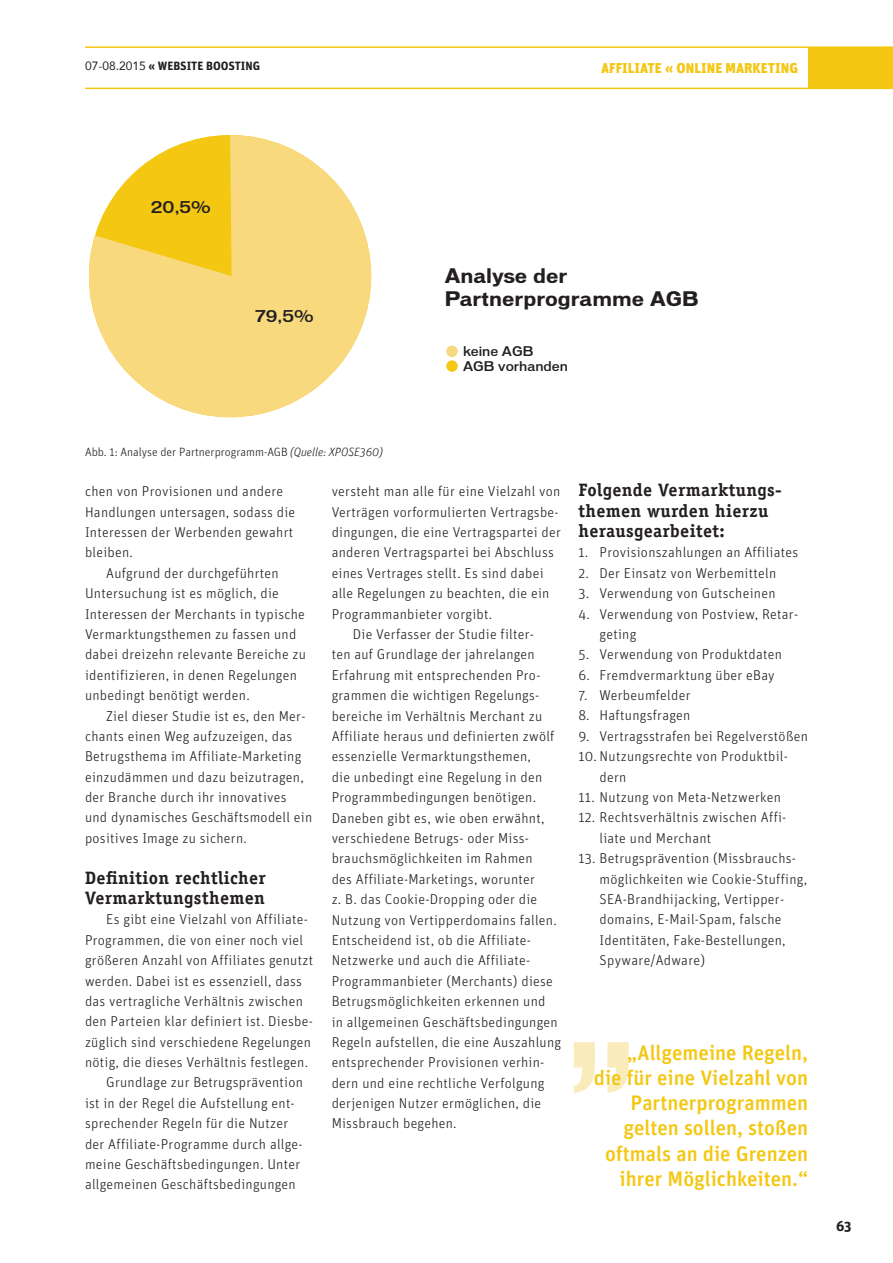
<style>
.page{position:relative;width:893px;height:1263px;background:#fff}
.page>*{position:absolute;margin:0;border:0;box-sizing:border-box;transform-origin:0 0}
.t1{font:500 21px/25.2px "Unit";color:#f3c712;text-align:right}
.t2{font:700 19.2px/23px "Vonnes";color:#231f20}
.t3{font:700 18px/20.4px "Officina Serif Std";letter-spacing:.02em;color:#231f20}
.t4{font:500 15.45px "Vonnes";color:#231f20}
.t5{font:300 14.25px/20.4px "Unit";letter-spacing:.02em;color:#231f20}
.t6{font:900 14.25px "Unit";color:#f3c712}
.t7{font:700 14.25px "Unit";color:#231f20}
.t8{font:500 12.75px/15.3px "Vonnes";color:#231f20}
.t9{font:300 12px "Unit";color:#231f20}
.t10{font:700 12px "Unit";color:#231f20}
.s1{font-family:"Avenir";font-weight:400}
.s2{font-style:italic}
</style>
<div class="page">
<div style="left:808px;top:47px;width:85px;height:41px;background:#f3c712"></div>
<hr style="left:85px;top:46px;width:808px;height:2px;background:#f3c712">
<hr style="left:85px;top:88px;width:808px;height:1px;background:#f3c712">
<svg style="left:574px;top:1042px;width:55px;height:51px"></svg>
<svg style="left:89px;top:135px;width:282px;height:282px;fill:#f8d97e"></svg>
<div style="left:446px;top:346px;width:12px;height:11px;background:#f8d97e;border-radius:50%"></div>
<div style="left:446px;top:360px;width:12px;height:12px;background:#f3c712;border-radius:50%"></div>
<p class="t10" style="left:85px;top:59px;width:177px"><span class="s1">07-08.2015</span> « WEBSITE BOOSTING</p>
<p class="t6" style="left:601px;top:59px;width:198px">AFFILIATE « ONLINE MARKETING</p>
<p class="t4" style="left:151px;top:198px;width:61px">20,5%</p>
<p class="t4" style="left:255px;top:307px;width:60px">79,5%</p>
<h2 class="t2" style="left:445px;top:264px;width:255px">Analyse der<br>Partnerprogramme AGB</h2>
<p class="t8" style="left:463px;top:343px;width:106px">keine AGB<br>AGB vorhanden</p>
<p class="t9" style="left:85px;top:445px;width:299px">Abb. 1: Analyse der Partnerprogramm-AGB <span class="s2">(Quelle: XPOSE360)</span></p>
<p class="t5" style="left:85px;top:481px;width:212px">chen von Provisionen und andere<br>Handlungen untersagen, sodass die<br>Interessen der Werbenden gewahrt bleiben.</p>
<p class="t5" style="left:85px;top:562px;width:223px;text-indent:21px">Aufgrund der durchgeführten Untersuchung ist es möglich, die Interessen der Merchants in typische Vermarktungsthemen zu fassen und dabei dreizehn relevante Bereiche zu identifizieren, in denen Regelungen unbedingt benötigt werden.</p>
<p class="t5" style="left:85px;top:705px;width:229px;text-indent:21px">Ziel dieser Studie ist es, den Mer&shy;chants einen Weg aufzuzeigen, das Betrugsthema im Affiliate-Marketing einzudämmen und dazu beizutragen, der Branche durch ihr innovatives und dynamisches Geschäftsmodell ein positives Image zu sichern.</p>
<p class="t3" style="left:85px;top:867px;width:182px">Definition rechtlicher<br>Vermarktungsthemen</p>
<p class="t5" style="left:106px;top:909px;width:203px">Es gibt eine Vielzahl von Affiliate-</p>
<p class="t5" style="left:85px;top:929px;width:220px">Programmen, die von einer noch viel</p>
<p class="t5" style="left:85px;top:950px;width:230px">größeren Anzahl von Affiliates genutzt</p>
<p class="t5" style="left:85px;top:970px;width:218px">werden. Dabei ist es essenziell, dass</p>
<p class="t5" style="left:85px;top:990px;width:219px">das vertragliche Verhältnis zwischen</p>
<p class="t5" style="left:85px;top:1011px;width:229px">den Parteien klar definiert ist. Diesbe-</p>
<p class="t5" style="left:85px;top:1031px;width:227px">züglich sind verschiedene Regelungen</p>
<p class="t5" style="left:85px;top:1052px;width:225px">nötig, die dieses Verhältnis festlegen.</p>
<p class="t5" style="left:106px;top:1072px;width:198px">Grundlage zur Betrugsprävention</p>
<p class="t5" style="left:85px;top:1092px;width:211px">ist in der Regel die Aufstellung ent-</p>
<p class="t5" style="left:85px;top:1113px;width:205px">sprechender Regeln für die Nutzer</p>
<p class="t5" style="left:85px;top:1133px;width:219px">der Affiliate-Programme durch allge-</p>
<p class="t5" style="left:85px;top:1154px;width:217px">meine Geschäftsbedingungen. Unter</p>
<p class="t5" style="left:85px;top:1174px;width:212px">allgemeinen Geschäftsbedingungen</p>
<p class="t5" style="left:332px;top:481px;width:230px">versteht man alle für eine Vielzahl von</p>
<p class="t5" style="left:332px;top:501px;width:229px">Verträgen vorformulierten Vertragsbe-</p>
<p class="t5" style="left:332px;top:522px;width:231px">dingungen, die eine Vertragspartei der</p>
<p class="t5" style="left:332px;top:542px;width:224px">anderen Vertragspartei bei Abschluss</p>
<p class="t5" style="left:332px;top:562px;width:213px">eines Vertrages stellt. Es sind dabei</p>
<p class="t5" style="left:332px;top:583px;width:219px">alle Regelungen zu beachten, die ein</p>
<p class="t5" style="left:332px;top:603px;width:162px">Programmanbieter vorgibt.</p>
<p class="t5" style="left:353px;top:624px;width:183px">Die Verfasser der Studie filter-</p>
<p class="t5" style="left:332px;top:644px;width:205px">ten auf Grundlage der jahrelangen</p>
<p class="t5" style="left:332px;top:664px;width:210px">Erfahrung mit entsprechenden Pro-</p>
<p class="t5" style="left:332px;top:685px;width:209px">grammen die wichtigen Regelungs-</p>
<p class="t5" style="left:332px;top:705px;width:212px">bereiche im Verhältnis Merchant zu</p>
<p class="t5" style="left:332px;top:726px;width:224px">Affiliate heraus und definierten zwölf</p>
<p class="t5" style="left:332px;top:746px;width:201px">essenzielle Vermarktungsthemen,</p>
<p class="t5" style="left:332px;top:766px;width:212px">die unbedingt eine Regelung in den</p>
<p class="t5" style="left:332px;top:787px;width:206px">Programmbedingungen benötigen.</p>
<p class="t5" style="left:332px;top:807px;width:215px">Daneben gibt es, wie oben erwähnt,</p>
<p class="t5" style="left:332px;top:828px;width:199px">verschiedene Betrugs- oder Miss-</p>
<p class="t5" style="left:332px;top:848px;width:203px">brauchsmöglichkeiten im Rahmen</p>
<p class="t5" style="left:332px;top:868px;width:205px">des Affiliate-Marketings, worunter</p>
<p class="t5" style="left:332px;top:889px;width:207px">z. B. das Cookie-Dropping oder die</p>
<p class="t5" style="left:332px;top:909px;width:227px">Nutzung von Vertipperdomains fallen.</p>
<p class="t5" style="left:332px;top:930px;width:201px">Entscheidend ist, ob die Affiliate-</p>
<p class="t5" style="left:332px;top:950px;width:200px">Netzwerke und auch die Affiliate-</p>
<p class="t5" style="left:332px;top:970px;width:223px">Programmanbieter (Merchants) diese</p>
<p class="t5" style="left:332px;top:991px;width:215px">Betrugsmöglichkeiten erkennen und</p>
<p class="t5" style="left:332px;top:1011px;width:227px">in allgemeinen Geschäftsbedingungen</p>
<p class="t5" style="left:332px;top:1031px;width:231px">Regeln aufstellen, die eine Auszahlung</p>
<p class="t5" style="left:332px;top:1052px;width:214px">entsprechender Provisionen verhin-</p>
<p class="t5" style="left:332px;top:1072px;width:214px">dern und eine rechtliche Verfolgung</p>
<p class="t5" style="left:332px;top:1093px;width:211px">derjenigen Nutzer ermöglichen, die</p>
<p class="t5" style="left:332px;top:1113px;width:127px">Missbrauch begehen.</p>
<p class="t3" style="left:578px;top:480px;width:205px">Folgende Vermarktungs&shy;themen wurden hierzu herausgearbeitet:</p>
<p class="t5" style="left:578px;top:542px;width:221px">1. Provisionszahlungen an Affiliates</p>
<p class="t5" style="left:578px;top:562px;width:199px">2. Der Einsatz von Werbemitteln</p>
<p class="t5" style="left:578px;top:583px;width:199px">3. Verwendung von Gutscheinen</p>
<p class="t5" style="left:599px;top:603px;width:200px;text-indent:-21px">4. Verwendung von Postview, Retar&shy;geting</p>
<p class="t5" style="left:578px;top:644px;width:205px">5. Verwendung von Produktdaten</p>
<p class="t5" style="left:578px;top:664px;width:198px">6. Fremdvermarktung über eBay</p>
<p class="t5" style="left:578px;top:685px;width:114px">7. Werbeumfelder</p>
<p class="t5" style="left:578px;top:705px;width:113px">8. Haftungsfragen</p>
<p class="t5" style="left:578px;top:726px;width:231px">9. Vertragsstrafen bei Regelverstößen</p>
<p class="t5" style="left:599px;top:746px;width:190px;text-indent:-21px">10. Nutzungsrechte von Produktbil&shy;dern</p>
<p class="t5" style="left:578px;top:787px;width:204px">11. Nutzung von Meta-Netzwerken</p>
<p class="t5" style="left:599px;top:807px;width:188px;text-indent:-21px">12. Rechtsverhältnis zwischen Affi&shy;liate und Merchant</p>
<p class="t5" style="left:599px;top:848px;width:209px;text-indent:-21px">13. Betrugsprävention (Missbrauchs&shy;möglichkeiten wie Cookie-Stuffing,<br>SEA-Brandhijacking, Vertipper&shy;domains, E-Mail-Spam, falsche<br>Identitäten, Fake-Bestellungen,<br>Spyware/Adware)</p>
<h1 class="t1" style="left:594px;top:1039px;width:216px">„Allgemeine Regeln,<br>die für eine Vielzahl von<br>Partnerprogrammen gelten sollen, stoßen oftmals an die Grenzen ihrer Möglichkeiten.“</h1>
<p class="t7" style="left:836px;top:1216px;width:17px">63</p>
</div>
